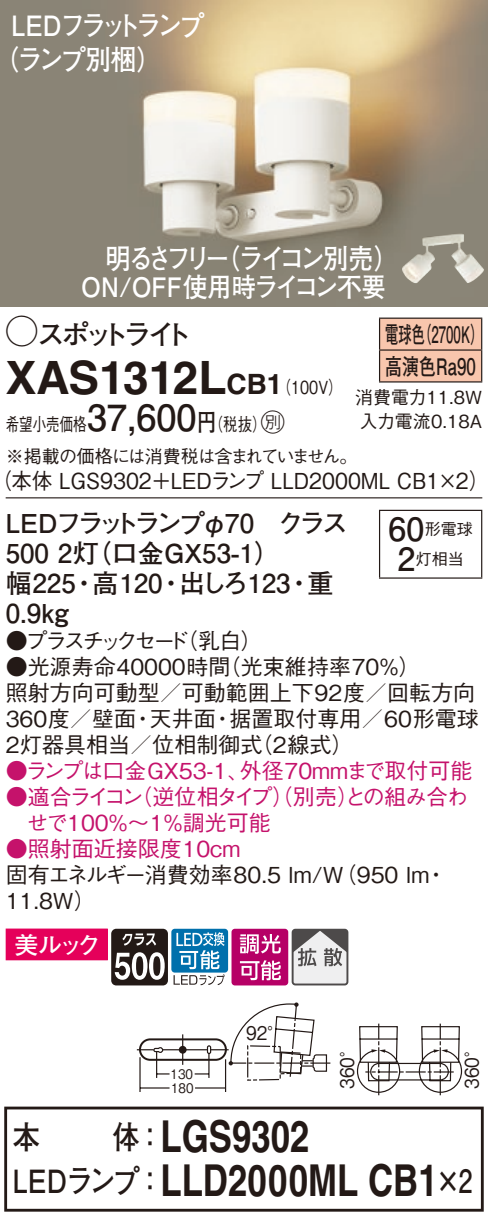
<style>
.page{position:relative;width:488px;height:1223px;background:#fff}
.page>*{position:absolute;margin:0;border:0;box-sizing:border-box;transform-origin:0 0}
.t1{font:700 46px "Helvetica LT Std";letter-spacing:-.015em;color:#231916}
.t2{font:700 44px "Helvetica LT Std";color:#231916;scale:.79 1}
.t3{font:700 36px "Futo Go B101 Pro";color:#231916}
.t4{font:700 32px "Futo Go B101 Pro";letter-spacing:-.02em;color:#231916;scale:.85 1}
.t5{font:700 32px "Futo Go B101 Pro";letter-spacing:-.02em;color:#231916}
.t6{font:700 32px "Futo Go B101 Pro";letter-spacing:-.02em;color:#231916;scale:.79 1}
.t7{font:700 28px/34px "Futo Go B101 Pro";letter-spacing:-.12em;color:#fff;scale:.9 1}
.t8{font:700 28px "Futo Go B101 Pro";letter-spacing:-.15em;color:#fff;scale:.89 1}
.t9{font:700 28px "Futo Go B101 Pro";letter-spacing:-.195em;color:#231916}
.t10{font:700 28px "Helvetica LT Std";color:#231916}
.t11{font:700 26.8px "Futo Go B101 Pro";letter-spacing:-.005em;color:#fff;scale:.91 1}
.t12{font:700 26px/30px "Futo Go B101 Pro";color:#231916}
.t13{font:700 26px "Futo Go B101 Pro";letter-spacing:-.145em;color:#231916}
.t14{font:24px "Futo Go B101 Pro Bold 90 pv RKSJ H";color:#fff}
.t15{font:24px "Ford Classification 1";color:#231916}
.t16{font:700 22.8px/32px "Futo Go B101 Pro";color:#231916;scale:.58 1}
.t17{font:500 22px/26px "Gothic BBB Pro";color:#231916}
.t18{font:500 22px "Gothic BBB Pro";color:#231916;scale:.93 1}
.t19{font:500 22px/26px "Gothic BBB Pro";letter-spacing:-.045em;color:#c5126b}
.t20{font:500 22px "Gothic BBB Pro";color:#c5126b}
.t21{font:500 22px/26px "Gothic BBB Pro";letter-spacing:-.02em;color:#c5126b}
.t22{font:500 22px "Gothic BBB Pro";letter-spacing:-.165em;color:#231916}
.t23{font:18.8px "Gothic BBB Pro Medium 90 pv RKSJ H";color:#231916;scale:.9 1}
.t24{font:500 18px/31.6px "Gothic BBB Pro";letter-spacing:-.04em;color:#231916;scale:.75 1}
.t25{font:500 18px/24px "Gothic BBB Pro";color:#231916}
.t26{font:500 18px "Gothic BBB Pro";color:#231916;scale:.8 1}
.t27{font:500 16px "Gothic BBB Pro";color:#231916}
.t28{font:13.2px/14px "Gothic BBB Pro Medium 90 pv RKSJ H";color:#231916;scale:.9 1}
.s1{font-family:"Ford Classification 1";font-weight:400;font-size:32px}
.s2{font-size:46px}
.s3{font-family:"Helvetica LT Std";font-weight:700;font-size:28px}
.s4{font-family:"Gothic BBB Pro";font-weight:500;font-size:18px}
.s5{font-family:"Futo Go B101 Pro";font-weight:700;font-size:24px}
.s6{font-family:"Helvetica LT Std";font-size:44px}
</style>
<div class="page">
<img style="left:0;top:0;width:488px;height:306px">
<img style="left:401px;top:233px;width:83px;height:50px">
<div style="left:380px;top:319px;width:101px;height:62px;background:#f8c6ad"></div>
<hr style="left:379px;top:317px;width:103px;height:2px;background:#231916">
<hr style="left:379px;top:319px;width:1px;height:30px;background:#231916">
<hr style="left:481px;top:319px;width:1px;height:30px;background:#231916">
<hr style="left:379px;top:349px;width:103px;height:2px;background:#231916">
<hr style="left:379px;top:351px;width:1px;height:30px;background:#231916">
<hr style="left:481px;top:351px;width:1px;height:30px;background:#231916">
<hr style="left:379px;top:381px;width:103px;height:2px;background:#231916">
<hr style="left:6px;top:497px;width:476px;height:1px;background:#231916">
<hr style="left:379px;top:511px;width:1px;height:66px;background:#231916">
<hr style="left:379px;top:510px;width:103px;height:1px;background:#231916">
<hr style="left:481px;top:511px;width:1px;height:66px;background:#231916">
<hr style="left:379px;top:577px;width:103px;height:2px;background:#231916">
<hr style="left:162px;top:1049px;width:45px;height:1px;background:#231916">
<hr style="left:182px;top:1034px;width:1px;height:31px;background:#231916">
<hr style="left:139px;top:1057px;width:2px;height:35px;background:#231916">
<svg style="left:141px;top:1087px;width:28px;height:1px"></svg>
<div style="left:179px;top:1046px;width:7px;height:7px;background:#231916;border-radius:50%"></div>
<svg style="left:137px;top:1047px;width:32px;height:31px"></svg>
<div style="left:139px;top:1038px;width:88px;height:23px;border:2px solid #231916;border-radius:10px"></div>
<svg style="left:194px;top:1002px;width:268px;height:93px"></svg>
<div style="left:171px;top:928px;width:57px;height:44px;background:#0070ac;border-radius:3px"></div>
<svg style="left:6px;top:928px;width:218px;height:57px"></svg>
<svg style="left:231px;top:928px;width:114px;height:57px"></svg>
<div style="left:291px;top:928px;width:57px;height:57px;border:2px solid #4d4a4a;border-radius:3px"></div>
<div style="left:4px;top:1106px;width:479px;height:105px;border:3px solid #231916"></div>
<p class="t7" style="left:-7px;top:5px;width:236px;text-indent:18px">LEDフラットランプ（ランプ別梱(</p>
<p class="t8" style="left:215px;top:236px;width:208px">（ライコン別売(</p>
<p class="t8" style="left:106px;top:236px;width:141px">明るさフリー</p>
<p class="t11" style="left:81px;top:266px;width:336px">ON/OFF使用時ライコン不要</p>
<p class="t9" style="left:6px;top:312px;width:188px"><span class="s1">A</span>スポットライト</p>
<p class="t16" style="left:418px;top:315px;width:115px">（2700 (K</p>
<p class="t16" style="left:385px;top:315px;width:158px">電球色<br>高演色Ra90</p>
<p class="t25" style="left:355px;top:383px;width:129px">消費電力11.8W入力電流0.18A</p>
<h1 class="t1" style="left:6px;top:349px;width:194px">XAS1312</h1>
<p class="t10" style="left:198px;top:367px;width:70px"><span class="s2">L</span>CB</p>
<p class="t26" style="left:267px;top:372px;width:96px">（<span class="s3">1</span> 100 (V</p>
<h3 class="t3" style="left:87px;top:389px;width:111px">37,600</h3>
<p class="t15" style="left:252px;top:410px;width:34px">C<span class="s4">）</span></p>
<p class="t26" style="left:197px;top:410px;width:70px">（<span class="s5">円</span>税抜</p>
<p class="t24" style="left:6px;top:406px;width:470px">希望小売価格<br>※掲載の価格には消費税は含まれていません。</p>
<p class="t18" style="left:-9px;top:463px;width:537px">（本体 LGS9302＋LEDランプ LLD2000M L C B ×1 (2</p>
<p class="t13" style="left:6px;top:502px;width:343px">LEDフラットランプφ70　クラス</p>
<p class="t12" style="left:6px;top:534px;width:276px">500 （灯2 口金GX53-1(</p>
<p class="t12" style="left:307px;top:564px;width:27px">重</p>
<p class="t12" style="left:6px;top:564px;width:72px">幅225<br>0.9kg</p>
<p class="t12" style="left:92px;top:564px;width:72px">高120</p>
<p class="t12" style="left:179px;top:564px;width:113px">出しろ123</p>
<p class="t12" style="left:71px;top:564px;width:27px">・</p>
<p class="t12" style="left:158px;top:564px;width:27px">・</p>
<p class="t12" style="left:286px;top:564px;width:27px">・</p>
<p class="t17" style="left:176px;top:625px;width:88px">（乳白(</p>
<p class="t22" style="left:6px;top:623px;width:185px">●プラスチックセード</p>
<h3 class="t5" style="left:388px;top:504px;width:37px">60</h3>
<p class="t27" style="left:415px;top:546px;width:49px">灯相当</p>
<p class="t27" style="left:424px;top:516px;width:49px">形電球</p>
<h3 class="t5" style="left:397px;top:534px;width:19px">2</h3>
<p class="t17" style="left:219px;top:651px;width:203px">（光束維持率70％(</p>
<p class="t17" style="left:6px;top:651px;width:226px">●光源寿命40000時間</p>
<p class="t17" style="left:6px;top:677px;width:471px">照射方向可動型／可動範囲上下92度／回転方向</p>
<p class="t17" style="left:229px;top:703px;width:251px">据置取付専用／60形電球</p>
<p class="t17" style="left:6px;top:703px;width:132px">360度／壁面</p>
<p class="t17" style="left:150px;top:703px;width:67px">天井面</p>
<p class="t17" style="left:132px;top:703px;width:24px">・</p>
<p class="t17" style="left:211px;top:703px;width:23px">・</p>
<p class="t17" style="left:251px;top:729px;width:104px">（2線式(</p>
<p class="t17" style="left:6px;top:729px;width:258px">2灯器具相当／位相制御式</p>
<p class="t20" style="left:240px;top:753px;width:234px">外径70mmまで取付可能</p>
<p class="t19" style="left:130px;top:755px;width:339px;text-indent:-125px">●ランプは口金GX53-1、<br>（逆位相タイプ）（別売との組み合わ</p>
<p class="t20" style="left:337px;top:779px;width:23px">）</p>
<p class="t21" style="left:27px;top:781px;width:246px;text-indent:-21px">●適合ライコン<br>せで100％〜1％調光可能</p>
<p class="t20" style="left:6px;top:831px;width:236px">●照射面近接限度10cm</p>
<p class="t17" style="left:6px;top:859px;width:425px">固有エネルギー消費効率80.5 lm （W/ 950 lm<br>11.8W(</p>
<p class="t17" style="left:425px;top:859px;width:23px">・</p>
<p class="t14" style="left:14px;top:925px;width:88px">美ルック</p>
<p class="t23" style="left:246px;top:1017px;width:44px">92°</p>
<p class="t28" style="left:171px;top:1065px;width:27px">130<br>180</p>
<p class="t23" style="left:332px;top:1089px;width:56px;rotate:-90deg">360°</p>
<p class="t23" style="left:456px;top:1089px;width:56px;rotate:-90deg">360°</p>
<h3 class="t4" style="left:13px;top:1111px;width:34px">本</h3>
<h3 class="t4" style="left:113px;top:1111px;width:62px">体：</h3>
<h2 class="t2" style="left:160px;top:1109px;width:190px">LGS9302</h2>
<h3 class="t4" style="left:13px;top:1155px;width:179px">LEDランプ：</h3>
<h2 class="t2" style="left:160px;top:1153px;width:328px">LLD2000ML CB</h2>
<h3 class="t6" style="left:418px;top:1155px;width:70px">×<span class="s6">1</span> 2</h3>
</div>
